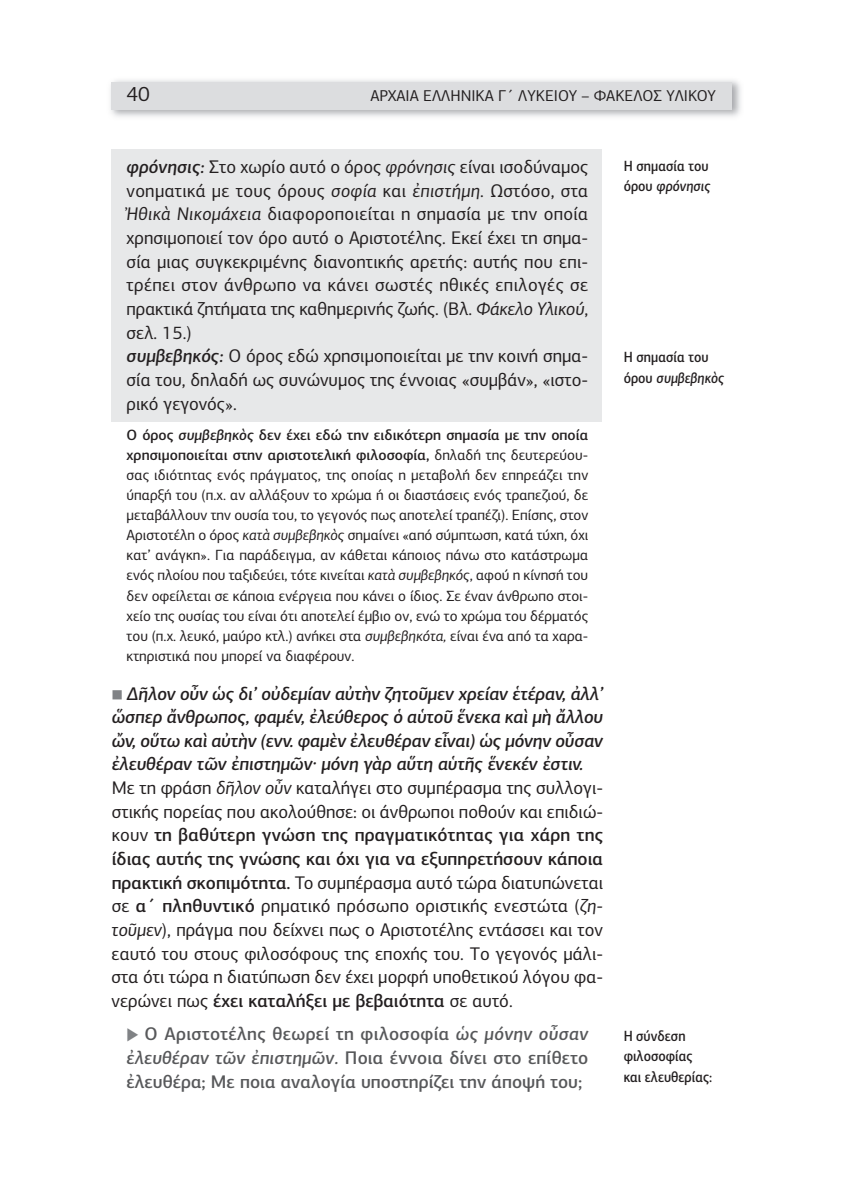
<style>
.page{position:relative;width:844px;height:1191px;background:#fff}
.page>*{position:absolute;margin:0;border:0;box-sizing:border-box;transform-origin:0 0}
.t1{font:21px "PF Agora Sans Pro";color:#231f20}
.t2{font:18.38px/23.6px "PF Agora Sans Pro";color:#231f20}
.t3{font:500 18.38px/23.6px "PF Agora Sans Pro";color:#57585a;text-align:justify}
.t4{font:15.75px "PF Agora Sans Pro";color:#231f20}
.t5{font:14.88px/20.1px "PF Agora Sans Pro";color:#231f20;text-align:justify}
.t6{font:500 14.88px/20.5px "PF Agora Sans Pro";color:#231f20;scale:.9 1}
.s1{font-weight:500;font-style:italic}
.s2{font-style:italic}
.s3{font-weight:500}
.s4{color:#808285}
</style>
<div class="page">
<div style="left:112px;top:149px;width:490px;height:272px;background:#e7e8e9"></div>
<img style="left:110px;top:80px;width:631px;height:37px">
<div style="left:112px;top:82px;width:620px;height:28px;background:#dcdddf"></div>
<p class="t1" style="left:126px;top:81px;width:25px">40</p>
<p class="t4" style="left:370px;top:86px;width:347px">ΑΡΧΑΙΑ ΕΛΛΗΝΙΚΑ Γ΄ ΛΥΚΕΙΟΥ – ΦΑΚΕΛΟΣ ΥΛΙΚΟΥ</p>
<p class="t2" style="left:126px;top:155px;width:463px"><span class="s1">φρόνησις:</span> Στο χωρίο αυτό ο όρος <span class="s2">φρόνησις</span> είναι ισοδύναμος νοηματικά με τους όρους <span class="s2">σοφία</span> και <span class="s2">ἐπιστήμη</span>. Ωστόσο, στα <span class="s2">Ἠθικὰ Νικομάχεια</span> διαφοροποιείται η σημασία με την οποία χρησιμοποιεί τον όρο αυτό ο Αριστοτέλης. Εκεί έχει τη σημα&shy;σία μιας συγκεκριμένης διανοητικής αρετής: αυτής που επι&shy;τρέπει στον άνθρωπο να κάνει σωστές ηθικές επιλογές σε πρακτικά ζητήματα της καθημερινής ζωής. (Βλ. <span class="s2">Φάκελο Υλικού</span>, σελ. 15.)<br><span class="s1">συμβεβηκός:</span> Ο όρος εδώ χρησιμοποιείται με την κοινή σημα&shy;σία του, δηλαδή ως συνώνυμος της έννοιας «συμβάν», «ιστο&shy;ρικό γεγονός».</p>
<p class="t5" style="left:126px;top:424px;width:463px"><span class="s3">Ο όρος</span> <span class="s1">συμβεβηκὸς</span> <span class="s3">δεν έχει εδώ την ειδικότερη σημασία με την οποία χρησιμοποιείται στην αριστοτελική φιλοσοφία,</span> δηλαδή της δευτερεύου&shy;σας ιδιότητας ενός πράγματος, της οποίας η μεταβολή δεν επηρεάζει την ύπαρξή του (π.χ. αν αλλάξουν το χρώμα ή οι διαστάσεις ενός τραπεζιού, δε μεταβάλλουν την ουσία του, το γεγονός πως αποτελεί τραπέζι). Επίσης, στον Αριστοτέλη ο όρος <span class="s2">κατὰ συμβεβηκὸς</span> σημαίνει «από σύμπτωση, κατά τύχη, όχι κατ’ ανάγκη». Για παράδειγμα, αν κάθεται κάποιος πάνω στο κατάστρωμα ενός πλοίου που ταξιδεύει, τότε κινείται <span class="s2">κατὰ συμβεβηκός</span>, αφού η κίνησή του δεν οφείλεται σε κάποια ενέργεια που κάνει ο ίδιος. Σε έναν άνθρωπο στοι&shy;χείο της ουσίας του είναι ότι αποτελεί έμβιο ον, ενώ το χρώμα του δέρματός του (π.χ. λευκό, μαύρο κτλ.) ανήκει στα <span class="s2">συμβεβηκότα,</span> είναι ένα από τα χαρα&shy;κτηριστικά που μπορεί να διαφέρουν.</p>
<p class="t2" style="left:112px;top:681px;width:493px"><span class="s4">◼</span> <span class="s1">Δῆλον οὖν ὡς δι’ οὐδεμίαν αὐτὴν ζητοῦμεν χρείαν ἑτέραν, ἀλλ’ ὥσπερ ἄνθρωπος, φαμέν, ἐλεύθερος ὁ αὑτοῦ ἕνεκα καὶ μὴ ἄλλου ὤν, οὕτω καὶ αὐτὴν (ενν. φαμὲν ἐλευθέραν εἶναι) ὡς μόνην οὖσαν ἐλευθέραν τῶν ἐπιστημῶν· μόνη γὰρ αὕτη αὑτῆς ἕνεκέν ἐστιν.<br></span>Με τη φράση <span class="s2">δῆλον οὖν</span> καταλήγει στο συμπέρασμα της συλλογι&shy;στικής πορείας που ακολούθησε: οι άνθρωποι ποθούν και επιδιώ&shy;κουν <span class="s3">τη βαθύτερη γνώση της πραγματικότητας για χάρη της ίδιας αυτής της γνώσης και όχι για να εξυπηρετήσουν κάποια πρακτική σκοπιμότητα.</span> Το συμπέρασμα αυτό τώρα διατυπώνεται σε <span class="s3">α΄ πληθυντικό</span> ρηματικό πρόσωπο οριστικής ενεστώτα (<span class="s2">ζη&shy;τοῦμεν</span>), πράγμα που δείχνει πως ο Αριστοτέλης εντάσσει και τον εαυτό του στους φιλοσόφους της εποχής του. Το γεγονός μάλι&shy;στα ότι τώρα η διατύπωση δεν έχει μορφή υποθετικού λόγου φα&shy;νερώνει πως <span class="s3">έχει καταλήξει με βεβαιότητα</span> σε αυτό.</p>
<p class="t3" style="left:126px;top:1022px;width:463px"><span class="s4">▶</span> Ο Αριστοτέλης θεωρεί τη φιλοσοφία <span class="s2">ὡς μόνην οὖσαν ἐλευθέραν τῶν ἐπιστημῶν.</span> Ποια έννοια δίνει στο επίθετο ἐλευθέρα; Με ποια αναλογία υποστηρίζει την άποψή του;</p>
<p class="t6" style="left:623px;top:155px;width:98px">Η σημασία του όρου <span class="s2">φρόνησις</span></p>
<p class="t6" style="left:623px;top:347px;width:113px">Η σημασία του όρου <span class="s2">συμβεβηκὸς</span></p>
<p class="t6" style="left:623px;top:1025px;width:100px">Η σύνδεση φιλοσοφίας και ελευθερίας:</p>
</div>
